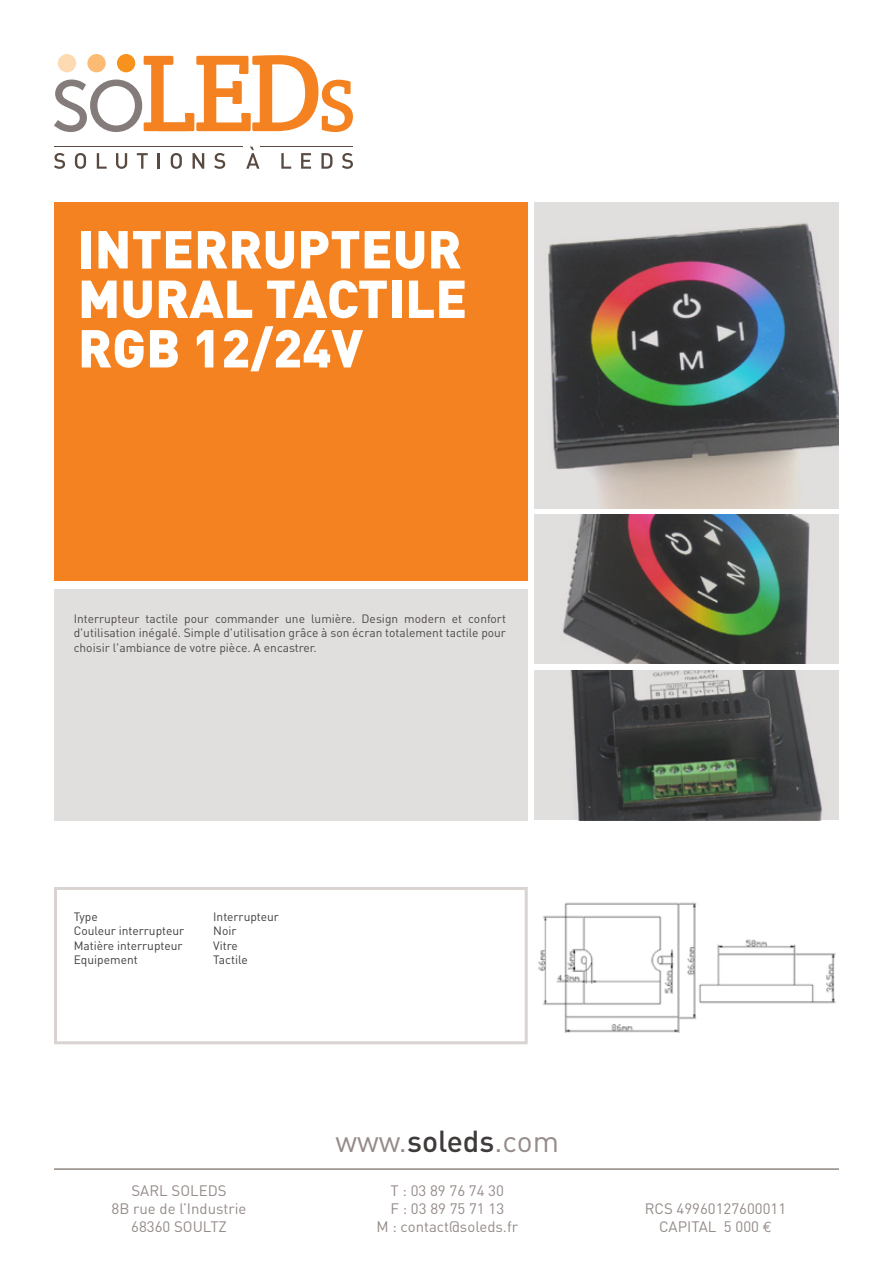
<style>
.page{position:relative;width:893px;height:1263px;background:#fff}
.page>*{position:absolute;margin:0;border:0;box-sizing:border-box;transform-origin:0 0}
.t1{font:900 52.5px/49.5px "DIN";color:#fff;text-align:justify}
.t2{font:30px "DIN";color:#958b88}
.t3{font:15px/18px "DIN";color:#958b88;text-align:center}
.t4{font:12px/14.4px "DIN";color:#4e4949;text-align:justify}
.t5{font:12px "DIN";color:#3e3e3f}
.s1{font-weight:500;color:#3f3b3a}
.s2{font-family:"Euro Mono"}
</style>
<div class="page">
<svg style="left:54px;top:55px;width:299px;height:77px"></svg>
<div style="left:117px;top:54px;width:18px;height:18px;background:#f7931d;border-radius:50%"></div>
<div style="left:87px;top:54px;width:19px;height:18px;background:#fcbb74;border-radius:50%"></div>
<div style="left:58px;top:54px;width:18px;height:18px;background:#fedab3;border-radius:50%"></div>
<svg style="left:54px;top:153px;width:11px;height:16px"></svg>
<svg style="left:75px;top:153px;width:11px;height:16px"></svg>
<svg style="left:97px;top:153px;width:10px;height:16px"></svg>
<svg style="left:116px;top:153px;width:11px;height:16px"></svg>
<svg style="left:137px;top:153px;width:11px;height:16px"></svg>
<svg style="left:158px;top:153px;width:2px;height:16px"></svg>
<svg style="left:171px;top:153px;width:11px;height:16px"></svg>
<svg style="left:193px;top:153px;width:11px;height:16px"></svg>
<svg style="left:214px;top:153px;width:11px;height:16px"></svg>
<svg style="left:246px;top:147px;width:13px;height:22px"></svg>
<svg style="left:281px;top:153px;width:10px;height:16px"></svg>
<svg style="left:301px;top:153px;width:10px;height:16px"></svg>
<svg style="left:321px;top:153px;width:12px;height:16px"></svg>
<svg style="left:342px;top:153px;width:11px;height:16px"></svg>
<hr style="left:260px;top:146px;width:93px;height:1px;background:#594a41">
<hr style="left:54px;top:146px;width:189px;height:1px;background:#594a41">
<div style="left:54px;top:202px;width:474px;height:378px;background:#f58220"></div>
<img style="left:534px;top:202px;width:305px;height:306px">
<div style="left:54px;top:887px;width:474px;height:157px;border:3px solid #d9d4d2"></div>
<div style="left:54px;top:589px;width:474px;height:231px;background:#e1dede"></div>
<hr style="left:54px;top:1169px;width:785px;height:1px;background:#594a41">
<img style="left:534px;top:514px;width:305px;height:150px">
<img style="left:534px;top:670px;width:305px;height:150px">
<img style="left:538px;top:902px;width:298px;height:131px">
<h1 class="t1" style="left:78px;top:222px;width:391px">INTERRUPTEUR MURAL TACTILE RGB 12/24V</h1>
<p class="t4" style="left:74px;top:611px;width:434px">Interrupteur tactile pour commander une lumière. Design modern et confort d'utilisation inégalé. Simple d'utilisation grâce à son écran totalement tactile pour choisir l'ambiance de votre pièce. A encastrer.</p>
<p class="t5" style="left:74px;top:909px;width:26px">Type</p>
<p class="t5" style="left:213px;top:909px;width:67px">Interrupteur</p>
<p class="t5" style="left:74px;top:923px;width:112px">Couleur interrupteur</p>
<p class="t5" style="left:213px;top:923px;width:25px">Noir</p>
<p class="t5" style="left:74px;top:938px;width:110px">Matière interrupteur</p>
<p class="t5" style="left:213px;top:938px;width:26px">Vitre</p>
<p class="t5" style="left:74px;top:952px;width:66px">Equipement</p>
<p class="t5" style="left:213px;top:952px;width:36px">Tactile</p>
<h2 class="t2" style="left:335px;top:1123px;width:225px">www.<span class="s1">soleds</span>.com</h2>
<p class="t3" style="left:112px;top:1182px;width:136px">SARL SOLEDS<br>8B rue de l’Industrie<br>68360 SOULTZ</p>
<p class="t3" style="left:376px;top:1182px;width:143px">T : 03 89 76 74 30<br>F : 03 89 75 71 13<br>M : contact@soleds.fr</p>
<p class="t3" style="left:645px;top:1200px;width:143px">RCS 49960127600011<br>CAPITAL 5 000 <span class="s2">€</span></p>
</div>
